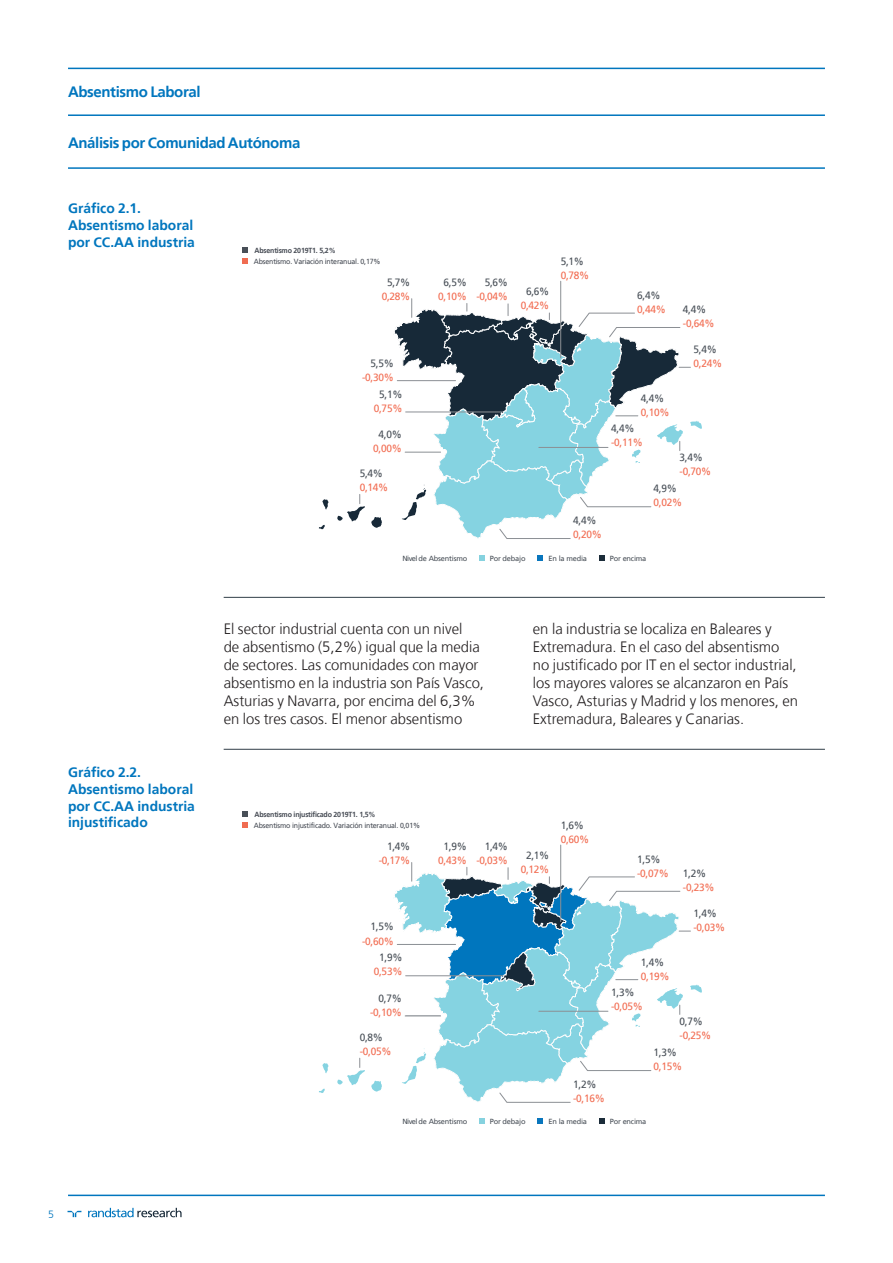
<style>
.page{position:relative;width:893px;height:1263px;background:#fff}
.page>*{position:absolute;margin:0;border:0;box-sizing:border-box;transform-origin:0 0}
.Texto_corrido{font:300 15px/18px "Frutiger";color:#231f20}
.t1{font:700 15px "Frutiger";letter-spacing:-.025em;color:#0076be}
.Texto_corrido-2{font:700 13.8px/16.5px "Frutiger";color:#0076be}
.t2{font:10.65px/14.1px "Frutiger";letter-spacing:-.025em;color:#f26c51;scale:.95 1}
.t3{font:300 10.5px "Frutiger";color:#0076be}
.t4{font:7.35px "Frutiger";letter-spacing:-.025em;color:#484f57}
.t5{font:7.35px "Frutiger";letter-spacing:-.025em;color:#464b54;scale:.95 1}
.t6{font:700 7.35px "Frutiger";letter-spacing:-.025em;color:#464b54;scale:.95 1}
.s1{color:#484f57}
</style>
<div class="page">
<svg style="left:68px;top:1208px;width:114px;height:9px"></svg>
<hr style="left:68px;top:1194px;width:757px;height:2px;background:#0076be">
<hr style="left:68px;top:68px;width:757px;height:1px;background:#0076be">
<hr style="left:68px;top:114px;width:757px;height:2px;background:#0076be">
<hr style="left:68px;top:167px;width:757px;height:2px;background:#0076be">
<svg style="left:242px;top:247px;width:6px;height:17px"></svg>
<hr style="left:560px;top:281px;width:1px;height:77px;background:#8b8f94">
<svg style="left:319px;top:299px;width:383px;height:240px"></svg>
<svg style="left:479px;top:555px;width:5px;height:5px"></svg>
<svg style="left:537px;top:555px;width:6px;height:5px"></svg>
<svg style="left:599px;top:555px;width:5px;height:5px"></svg>
<svg style="left:242px;top:811px;width:6px;height:17px"></svg>
<hr style="left:560px;top:845px;width:1px;height:77px;background:#8b8f94">
<svg style="left:319px;top:862px;width:383px;height:241px"></svg>
<svg style="left:479px;top:1118px;width:5px;height:6px"></svg>
<svg style="left:537px;top:1118px;width:6px;height:6px"></svg>
<svg style="left:599px;top:1118px;width:5px;height:6px"></svg>
<hr style="left:224px;top:749px;width:601px;height:1px;background:#313e48">
<hr style="left:224px;top:597px;width:601px;height:1px;background:#313e48">
<p class="t1" style="left:68px;top:85px;width:134px">Absentismo Laboral</p>
<p class="t1" style="left:68px;top:136px;width:234px">Análisis por Comunidad Autónoma</p>
<p class="Texto_corrido-2" style="left:68px;top:201px;width:75px">Gráfico 2.1.</p>
<p class="Texto_corrido-2" style="left:68px;top:218px;width:128px">Absentismo laboral por CC.AA industria</p>
<p class="Texto_corrido-2" style="left:68px;top:765px;width:75px">Gráfico 2.2.</p>
<p class="Texto_corrido-2" style="left:68px;top:782px;width:128px">Absentismo laboral por CC.AA industria injustificado</p>
<p class="t6" style="left:255px;top:247px;width:87px">Absentismo 2019T1. 5,2%</p>
<p class="t5" style="left:254px;top:258px;width:135px">Absentismo. Variación interanual. 0,17%</p>
<p class="t2" style="left:382px;top:276px;width:32px;text-align:center"><span class="s1">5,7%<br></span>0,28%</p>
<p class="t2" style="left:362px;top:356px;width:35px;text-align:right"><span class="s1">5,5% </span>-0,30%</p>
<p class="t2" style="left:374px;top:387px;width:32px;text-align:center"><span class="s1">5,1%<br></span>0,75%</p>
<p class="t2" style="left:373px;top:428px;width:32px;text-align:center"><span class="s1">4,0%<br></span>0,00%</p>
<p class="t2" style="left:360px;top:467px;width:32px"><span class="s1">5,4%<br></span>0,14%</p>
<p class="t2" style="left:438px;top:276px;width:32px;text-align:center"><span class="s1">6,5%<br></span>0,10%</p>
<p class="t2" style="left:476px;top:276px;width:35px;text-align:right"><span class="s1">5,6% </span>-0,04%</p>
<p class="t2" style="left:521px;top:285px;width:32px;text-align:center"><span class="s1">6,6%<br></span>0,42%</p>
<p class="t2" style="left:561px;top:255px;width:32px"><span class="s1">5,1%<br></span>0,78%</p>
<p class="t2" style="left:573px;top:514px;width:32px"><span class="s1">4,4%<br></span>0,20%</p>
<p class="t2" style="left:637px;top:288px;width:32px"><span class="s1">6,4%<br></span>0,44%</p>
<p class="t2" style="left:641px;top:392px;width:32px"><span class="s1">4,4%<br></span>0,10%</p>
<p class="t2" style="left:611px;top:422px;width:35px"><span class="s1">4,4% </span>-0,11%</p>
<p class="t2" style="left:683px;top:303px;width:35px"><span class="s1">4,4% </span>-0,64%</p>
<p class="t2" style="left:693px;top:343px;width:32px"><span class="s1">5,4%<br></span>0,24%</p>
<p class="t2" style="left:680px;top:451px;width:35px"><span class="s1">3,4% </span>-0,70%</p>
<p class="t2" style="left:654px;top:482px;width:32px"><span class="s1">4,9%<br></span>0,02%</p>
<p class="t4" style="left:402px;top:555px;width:66px">Nivel de Absentismo</p>
<p class="t4" style="left:490px;top:555px;width:37px">Por debajo</p>
<p class="t4" style="left:549px;top:555px;width:40px">En la media</p>
<p class="t4" style="left:610px;top:555px;width:38px">Por encima</p>
<p class="Texto_corrido" style="left:224px;top:621px;width:262px">El sector industrial cuenta con un nivel<br>de absentismo (5,2%) igual que la media de sectores. Las comunidades con mayor absentismo en la industria son País Vasco, Asturias y Navarra, por encima del 6,3% en los tres casos. El menor absentismo</p>
<p class="Texto_corrido" style="left:533px;top:621px;width:267px">en la industria se localiza en Baleares y Extremadura. En el caso del absentismo no justificado por IT en el sector industrial, los mayores valores se alcanzaron en País Vasco, Asturias y Madrid y los menores, en Extremadura, Baleares y Canarias.</p>
<p class="t6" style="left:255px;top:811px;width:129px">Absentismo injustificado 2019T1. 1,5%</p>
<p class="t5" style="left:254px;top:822px;width:176px">Absentismo injustificado. Variación interanual. 0,01%</p>
<p class="t2" style="left:379px;top:840px;width:35px;text-align:right"><span class="s1">1,4% </span>-0,17%</p>
<p class="t2" style="left:362px;top:920px;width:35px;text-align:right"><span class="s1">1,5% </span>-0,60%</p>
<p class="t2" style="left:374px;top:951px;width:32px;text-align:center"><span class="s1">1,9%<br></span>0,53%</p>
<p class="t2" style="left:370px;top:992px;width:35px;text-align:right"><span class="s1">0,7% </span>-0,10%</p>
<p class="t2" style="left:360px;top:1031px;width:35px"><span class="s1">0,8% </span>-0,05%</p>
<p class="t2" style="left:438px;top:840px;width:32px;text-align:center"><span class="s1">1,9%<br></span>0,43%</p>
<p class="t2" style="left:476px;top:840px;width:35px;text-align:right"><span class="s1">1,4% </span>-0,03%</p>
<p class="t2" style="left:521px;top:848px;width:32px;text-align:center"><span class="s1">2,1%<br></span>0,12%</p>
<p class="t2" style="left:561px;top:819px;width:32px"><span class="s1">1,6%<br></span>0,60%</p>
<p class="t2" style="left:637px;top:852px;width:35px"><span class="s1">1,5% </span>-0,07%</p>
<p class="t2" style="left:641px;top:956px;width:32px"><span class="s1">1,4%<br></span>0,19%</p>
<p class="t2" style="left:611px;top:986px;width:35px"><span class="s1">1,3% </span>-0,05%</p>
<p class="t2" style="left:683px;top:866px;width:35px"><span class="s1">1,2% </span>-0,23%</p>
<p class="t2" style="left:693px;top:907px;width:35px"><span class="s1">1,4% </span>-0,03%</p>
<p class="t2" style="left:680px;top:1015px;width:35px"><span class="s1">0,7% </span>-0,25%</p>
<p class="t2" style="left:654px;top:1045px;width:32px"><span class="s1">1,3%<br></span>0,15%</p>
<p class="t2" style="left:573px;top:1078px;width:35px"><span class="s1">1,2% </span>-0,16%</p>
<p class="t4" style="left:402px;top:1118px;width:66px">Nivel de Absentismo</p>
<p class="t4" style="left:490px;top:1118px;width:37px">Por debajo</p>
<p class="t4" style="left:549px;top:1118px;width:40px">En la media</p>
<p class="t4" style="left:610px;top:1118px;width:38px">Por encima</p>
<p class="t3" style="left:48px;top:1210px;width:7px">5</p>
</div>
